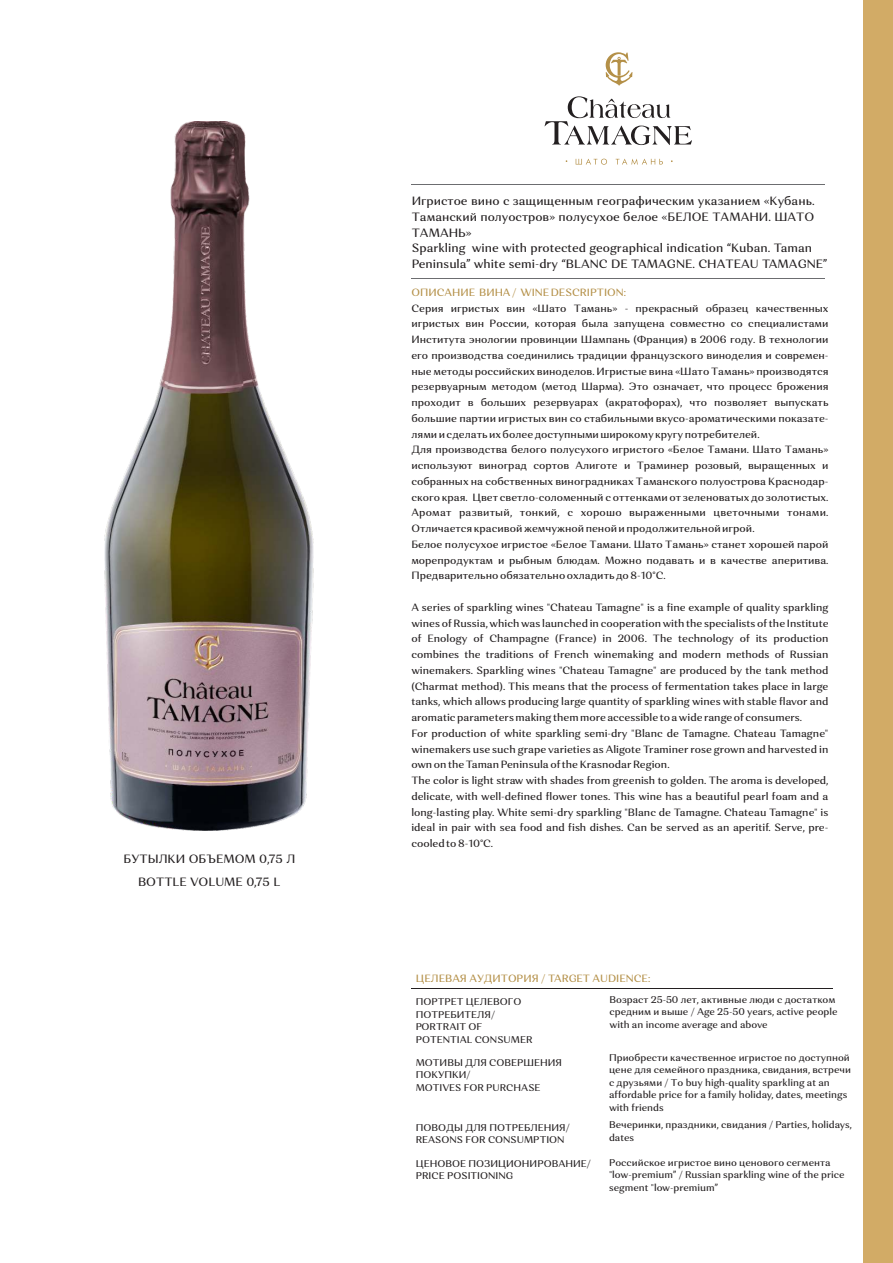
<style>
.page{position:relative;width:893px;height:1263px;background:#fff}
.page>*{position:absolute;margin:0;border:0;box-sizing:border-box;transform-origin:0 0}
.t1{font:500 12px/15.6px "Orchidea Pro";color:#231f20}
.t2{font:500 10.5px/15.8px "Orchidea Pro";color:#231f20}
.t3{font:500 10.5px "Orchidea Pro";color:#b49048}
.t4{font:500 9.75px/12.5px "Orchidea Pro";color:#231f20}
</style>
<div class="page">
<hr style="left:412px;top:184px;width:413px;height:1px;background:#6c6d70">
<hr style="left:412px;top:278px;width:413px;height:1px;background:#6c6d70">
<svg style="left:545px;top:96px;width:147px;height:49px"></svg>
<svg style="left:576px;top:159px;width:31px;height:6px"></svg>
<svg style="left:616px;top:159px;width:47px;height:6px"></svg>
<svg style="left:606px;top:52px;width:26px;height:34px"></svg>
<div style="left:863px;top:0;width:30px;height:1263px;background:#d2ab66"></div>
<img style="left:105px;top:121px;width:208px;height:710px">
<hr style="left:411px;top:988px;width:421px;height:1px;background:#231f20">
<p class="t1" style="left:124px;top:848px;width:173px;line-height:23.2px;text-align:center">БУТЫЛКИ ОБЪЕМОМ 0,75 Л<br>BOTTLE VOLUME 0,75 L</p>
<p class="t1" style="left:412px;top:195px;width:417px">Игристое вино с защищенным географическим указанием «Кубань.<br>Таманский полуостров» полусухое белое «БЕЛОЕ ТАМАНИ. ШАТО ТАМАНЬ»<br>Sparkling wine with protected geographical indication “Kuban. Taman Peninsula” white semi-dry “BLANC DE TAMAGNE. CHATEAU TAMAGNE”</p>
<p class="t3" style="left:411px;top:288px;width:216px">ОПИСАНИЕ ВИНА / WINE DESCRIPTION:</p>
<p class="t2" style="left:411px;top:301px;width:419px">Серия игристых вин «Шато Тамань» - прекрасный образец качественных игристых вин России, которая была запущена совместно со специалистами Института энологии провинции Шампань (Франция) в 2006 году. В технологии его производства соединились традиции французского виноделия и современ&shy;ные методы российских виноделов. Игристые вина «Шато Тамань» производятся резервуарным методом (метод Шарма). Это означает, что процесс брожения проходит в больших резервуарах (акратофорах), что позволяет выпускать большие партии игристых вин со стабильными вкусо-ароматическими показате&shy;лями и сделать их более доступными широкому кругу потребителей.<br>Для производства белого полусухого игристого «Белое Тамани. Шато Тамань» используют виноград сортов Алиготе и Траминер розовый, выращенных и собранных на собственных виноградниках Таманского полуострова Краснодар&shy;ского края. Цвет светло-соломенный с оттенками от зеленоватых до золотистых.<br>Аромат развитый, тонкий, с хорошо выраженными цветочными тонами.<br>Отличается красивой жемчужной пеной и продолжительной игрой.<br>Белое полусухое игристое «Белое Тамани. Шато Тамань» станет хорошей парой морепродуктам и рыбным блюдам. Можно подавать и в качестве аперитива.<br>Предварительно обязательно охладить до 8-10°С.</p>
<p class="t2" style="left:411px;top:600px;width:419px">A series of sparkling wines "Chateau Tamagne" is a fine example of quality sparkling wines of Russia, which was launched in cooperation with the specialists of the Institute of Enology of Champagne (France) in 2006. The technology of its production combines the traditions of French winemaking and modern methods of Russian winemakers. Sparkling wines "Chateau Tamagne" are produced by the tank method (Charmat method). This means that the process of fermentation takes place in large tanks, which allows producing large quantity of sparkling wines with stable flavor and aromatic parameters making them more accessible to a wide range of consumers.<br>For production of white sparkling semi-dry "Blanc de Tamagne. Chateau Tamagne" winemakers use such grape varieties as Aligote Traminer rose grown and harvested in own on the Taman Peninsula of the Krasnodar Region.<br>The color is light straw with shades from greenish to golden. The aroma is developed, delicate, with well-defined flower tones. This wine has a beautiful pearl foam and a long-lasting play. White semi-dry sparkling "Blanc de Tamagne. Chateau Tamagne" is ideal in pair with sea food and fish dishes. Can be served as an aperitif. Serve, pre&shy;cooled to 8-10°C.</p>
<p class="t3" style="left:416px;top:973px;width:236px">ЦЕЛЕВАЯ АУДИТОРИЯ / TARGET AUDIENCE:</p>
<p class="t4" style="left:416px;top:996px;width:118px">ПОРТРЕТ ЦЕЛЕВОГО<br>ПОТРЕБИТЕЛЯ/<br>PORTRAIT OF<br>POTENTIAL CONSUMER</p>
<p class="t4" style="left:416px;top:1057px;width:148px">МОТИВЫ ДЛЯ СОВЕРШЕНИЯ<br>ПОКУПКИ/<br>MOTIVES FOR PURCHASE</p>
<p class="t4" style="left:416px;top:1122px;width:155px">ПОВОДЫ ДЛЯ ПОТРЕБЛЕНИЯ/<br>REASONS FOR CONSUMPTION</p>
<p class="t4" style="left:416px;top:1158px;width:177px">ЦЕНОВОЕ ПОЗИЦИОНИРОВАНИЕ/<br>PRICE POSITIONING</p>
<p class="t4" style="left:609px;top:994px;width:230px">Возраст 25-50 лет, активные люди c достатком средним и выше / Age 25-50 years, active people with an income average and above</p>
<p class="t4" style="left:609px;top:1052px;width:243px">Приобрести качественное игристое по доступной цене для семейного праздника, свидания, встречи с друзьями / To buy high-quality sparkling at an affordable price for a family holiday, dates, meetings with friends</p>
<p class="t4" style="left:609px;top:1119px;width:244px">Вечеринки, праздники, свидания / Parties, holidays, dates</p>
<p class="t4" style="left:609px;top:1157px;width:237px">Российское игристое вино ценового сегмента "low-premium” / Russian sparkling wine of the price segment "low-premium”</p>
</div>
